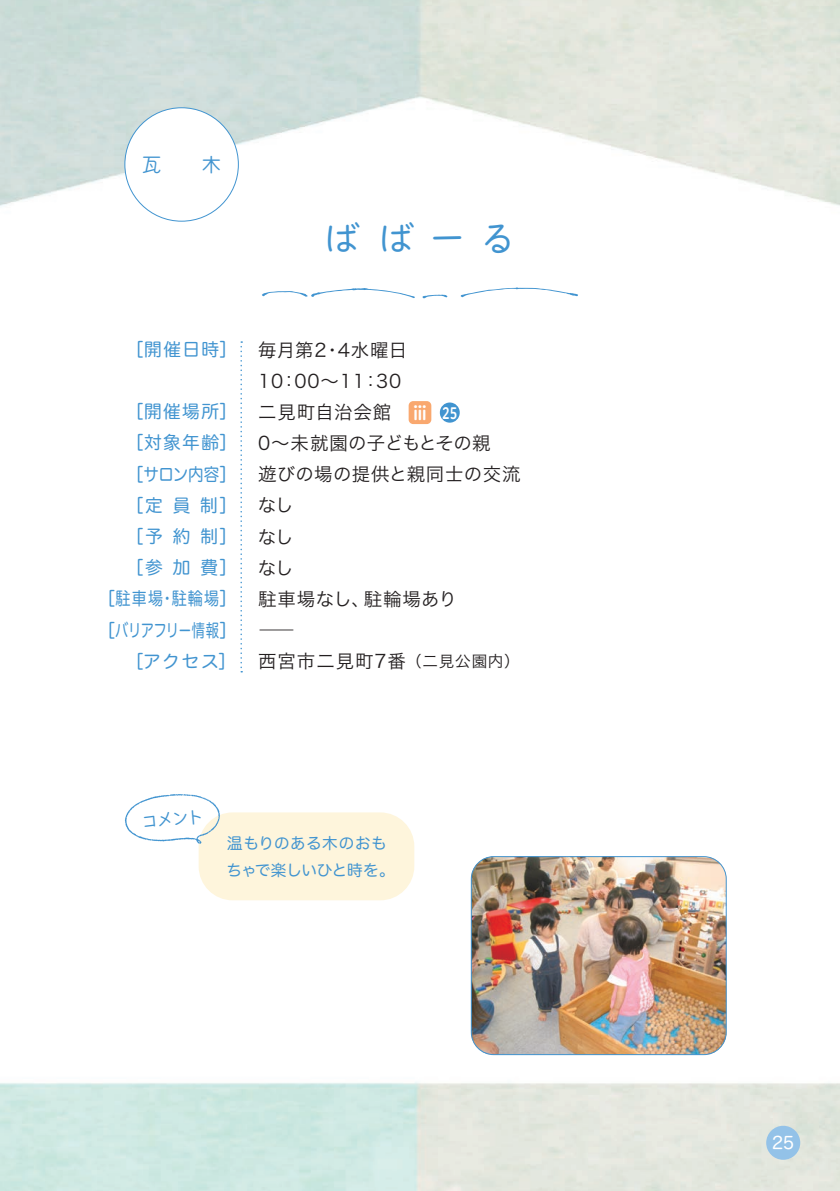
<style>
.page{position:relative;width:840px;height:1191px;background:#fff}
.page>*{position:absolute;margin:0;border:0;box-sizing:border-box;transform-origin:0 0}
.t1{font:36.8px "Marumaru Gothic 1 ALARGER";color:#4194d0}
.t2{font:19.8px "Marumaru Gothic 1 ALARGER";color:#4194d0}
.t3{font:18.4px/31.2px "Hiragino Sans Pr 6 N W3";letter-spacing:.025em;color:#231f20}
.t4{font:17.8px/31.2px "Hira Maru Pro N W4";letter-spacing:.075em;color:#4194d0;text-align:right}
.t5{font:17px "Marumaru Gothic 1 ALARGER";color:#4194d0}
.t6{font:17px "Hira Maru Pro N W4";color:#fff}
.t7{font:15.6px/27px "Hira Maru Pro N W4";letter-spacing:.005em;color:#4194d0}
.t8{font:15.6px "Hiragino UD Sans R Std N W6";color:#fff;scale:.8 1}
.s1{font-size:15.6px}
.s2{font-size:18.4px}
</style>
<div class="page">
<img style="left:0;top:0;width:839px;height:1191px">
<div style="left:765px;top:1125px;width:34px;height:34px;background:#93c2e8;border-radius:50%"></div>
<img style="left:471px;top:856px;width:255px;height:198px">
<div style="left:471px;top:856px;width:255px;height:198px;border:1px solid #4194d0;border-radius:22px"></div>
<div style="left:125px;top:108px;width:113px;height:113px;background:#fff;border-radius:50%"></div>
<svg style="left:460px;top:287px;width:117px;height:10px"></svg>
<svg style="left:262px;top:288px;width:152px;height:10px"></svg>
<svg style="left:422px;top:295px;width:25px;height:4px"></svg>
<svg style="left:240px;top:341px;width:2px;height:331px"></svg>
<div style="left:198px;top:812px;width:216px;height:88px;background:#fef5dc;border-radius:34px"></div>
<svg style="left:125px;top:794px;width:95px;height:50px"></svg>
<div style="left:408px;top:401px;width:23px;height:23px;background:#f9a86f;border-radius:5px"></div>
<div style="left:439px;top:402px;width:20px;height:21px;background:#4194d0;border-radius:10px"></div>
<p class="t2" style="left:142px;top:154px;width:21px">瓦</p>
<p class="t2" style="left:201px;top:154px;width:21px">木</p>
<h1 class="t1" style="left:323px;top:220px;width:194px">ばばーる</h1>
<p class="t4" style="left:126px;top:332px;width:112px">［開催日時］</p>
<p class="t4" style="left:98px;top:395px;width:140px">［開催場所］<br>［対象年齢］<br>［サロン内容］<br>［定員制］<br>［予約制］<br>［参加費］<br>［駐車場・駐輪場］［バリアフリー情報］［アクセス］</p>
<p class="t3" style="left:257px;top:333px;width:264px">毎月第2・4水曜日<br>10：00〜11：30<br>二見町自治会館<br>0〜未就園の子どもとその親<br>遊びの場の提供と親同士の交流なし<br>なし<br>なし<br>駐車場なし、駐輪場あり<br>―<br>西宮市二見町7番 <span class="s1">（二見公園内）</span></p>
<p class="t8" style="left:410px;top:401px;width:60px"><span class="s2">ⅲ</span> 25</p>
<p class="t5" style="left:140px;top:812px;width:64px;rotate:-5deg">コメント</p>
<p class="t7" style="left:226px;top:828px;width:170px">温もりのある木のおもちゃで楽しいひと時を。</p>
<p class="t6" style="left:771px;top:1128px;width:24px">25</p>
</div>
